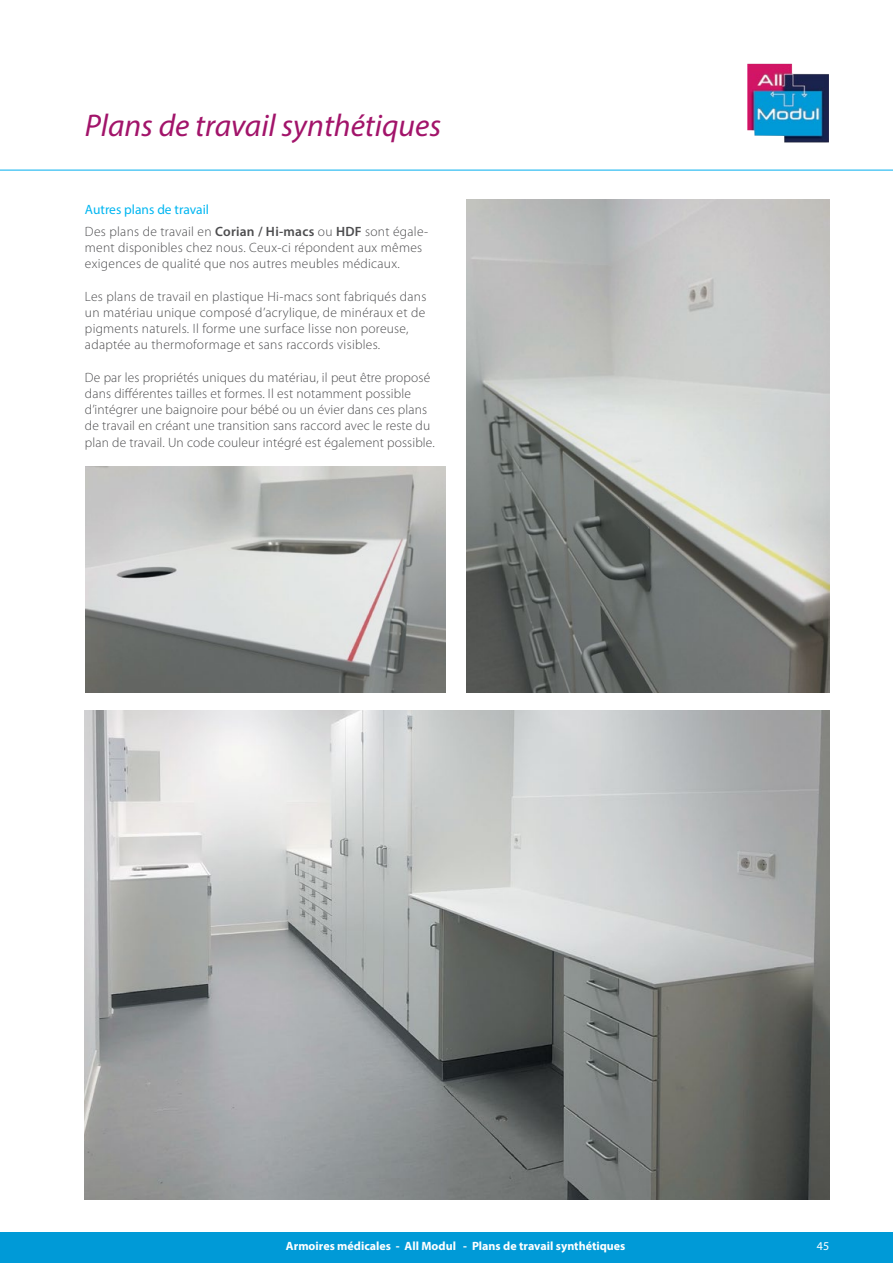
<style>
.page{position:relative;width:893px;height:1263px;background:#fff}
.page>*{position:absolute;margin:0;border:0;box-sizing:border-box;transform-origin:0 0}
.Kleinere_topkop{font:italic 31.5px "Myriad Pro";color:#a2146a}
.Light_plt_txt{font:300 13.5px/16.2px "Myriad Pro";letter-spacing:.02em;color:#4d4d4f}
.Titel{font:13.5px "Myriad Pro";color:#00b6f1}
.t1{font:700 12px "Myriad Pro";color:#fff}
.t2{font:12px "Myriad Pro";color:#fff}
.s1{font-weight:600}
</style>
<div class="page">
<hr style="left:0;top:170px;width:893px;height:1px;background:#00aeef">
<img style="left:85px;top:466px;width:360px;height:226px">
<img style="left:466px;top:200px;width:363px;height:492px">
<img style="left:85px;top:710px;width:744px;height:490px">
<div style="left:0;top:1232px;width:893px;height:31px;background:#009ad7"></div>
<img style="left:747px;top:64px;width:82px;height:79px">
<p class="Kleinere_topkop" style="left:85px;top:106px;width:358px">Plans de travail synthétiques</p>
<p class="Titel" style="left:85px;top:201px;width:126px">Autres plans de travail</p>
<p class="Light_plt_txt" style="left:85px;top:223px;width:345px">Des plans de travail en <span class="s1">Corian / Hi-macs</span> ou <span class="s1">HDF</span> sont égale&shy;ment disponibles chez nous. Ceux-ci répondent aux mêmes exigences de qualité que nos autres meubles médicaux.</p>
<p class="Light_plt_txt" style="left:85px;top:288px;width:343px">Les plans de travail en plastique Hi-macs sont fabriqués dans un matériau unique composé d’acrylique, de minéraux et de pigments naturels. Il forme une surface lisse non poreuse, adaptée au thermoformage et sans raccords visibles.</p>
<p class="Light_plt_txt" style="left:85px;top:369px;width:351px">De par les propriétés uniques du matériau, il peut être proposé dans différentes tailles et formes. Il est notamment possible d’intégrer une baignoire pour bébé ou un évier dans ces plans de travail en créant une transition sans raccord avec le reste du plan de travail. Un code couleur intégré est également possible.</p>
<p class="t1" style="left:286px;top:1238px;width:341px">Armoires médicales - All Modul - Plans de travail synthétiques</p>
<p class="t2" style="left:817px;top:1239px;width:14px">45</p>
</div>
